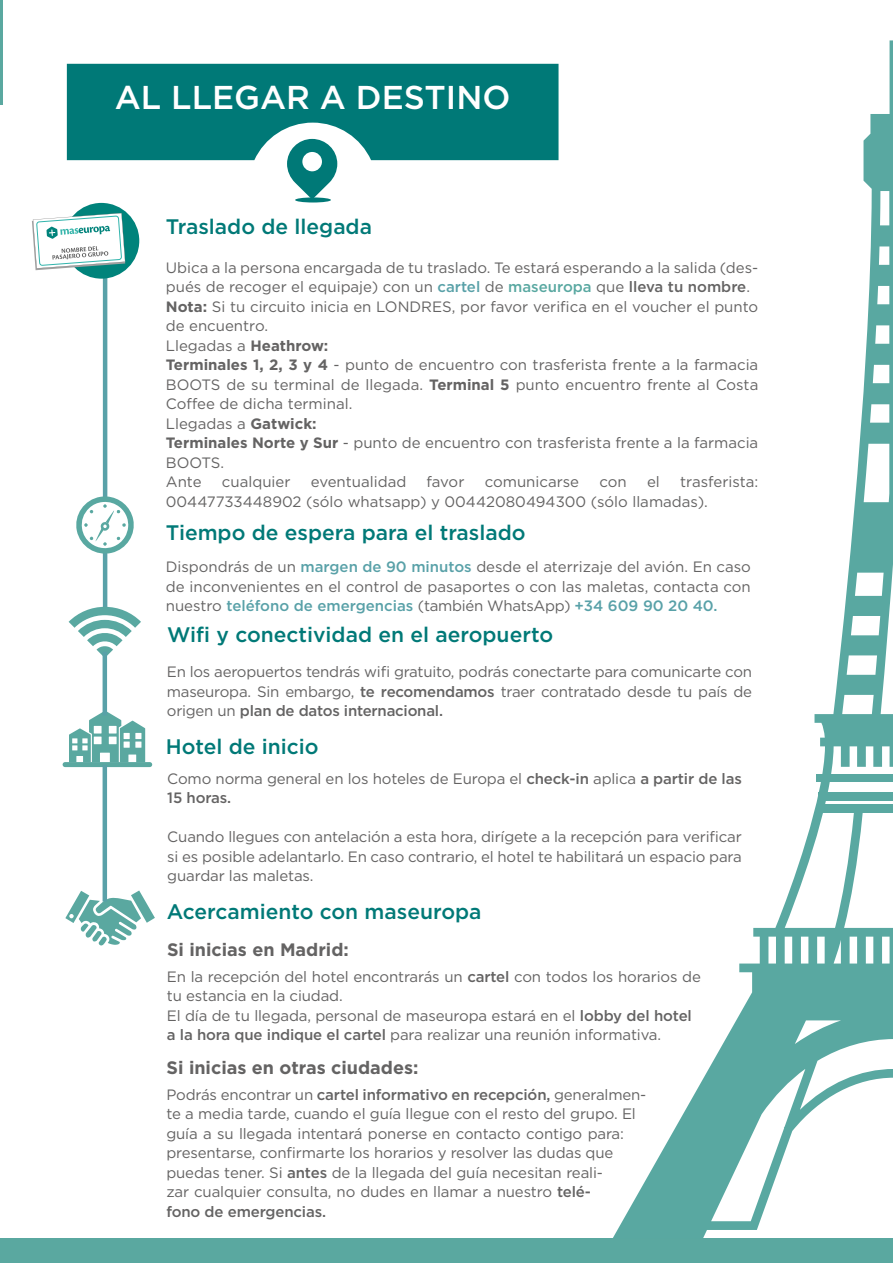
<style>
.page{position:relative;width:893px;height:1263px;background:#fff}
.page>*{position:absolute;margin:0;border:0;box-sizing:border-box;transform-origin:0 0}
.t1{font:500 33px "Gotham";color:#fff}
.t2{font:500 21px "Gotham";color:#007977}
.t3{font:700 18px "Gotham";color:#646363}
.t4{font:15px/19.5px "Gotham";letter-spacing:-.01em;color:#646363}
.s1{font-weight:500;color:#59a1a8}
.s2{font-weight:500;color:#59a8a1}
.s3{font-weight:500}
.s4{font-weight:700}
</style>
<div class="page">
<hr style="left:0;top:0;width:2px;height:104px;background:#5aa8a0">
<div style="left:0;top:1239px;width:893px;height:24px;background:#5aa8a0"></div>
<div style="left:67px;top:64px;width:491px;height:96px;background:#007977"></div>
<svg style="left:287px;top:139px;width:50px;height:58px"></svg>
<div style="left:302px;top:152px;width:20px;height:19px;background:#fff;border-radius:50%"></div>
<div style="left:295px;top:197px;width:36px;height:5px;background:#007977;border-radius:50%"></div>
<svg style="left:612px;top:40px;width:281px;height:1199px"></svg>
<div style="left:818px;top:804px;width:75px;height:9px;background:#59a8a1"></div>
<div style="left:816px;top:774px;width:77px;height:8px;background:#59a8a1"></div>
<hr style="left:103px;top:274px;width:4px;height:225px;background:#59a1a8">
<hr style="left:103px;top:550px;width:4px;height:57px;background:#59a1a8">
<div style="left:64px;top:203px;width:75px;height:76px;background:#00837b;border-radius:50%"></div>
<svg style="left:32px;top:213px;width:93px;height:57px"></svg>
<svg style="left:69px;top:711px;width:76px;height:51px"></svg>
<div style="left:63px;top:762px;width:89px;height:5px;background:#5aa8a0;border-radius:3px"></div>
<svg style="left:69px;top:607px;width:72px;height:51px"></svg>
<svg style="left:65px;top:890px;width:90px;height:55px"></svg>
<svg style="left:76px;top:496px;width:58px;height:61px"></svg>
<hr style="left:103px;top:652px;width:4px;height:63px;background:#59a1a8">
<hr style="left:103px;top:765px;width:4px;height:136px;background:#59a1a8">
<h1 class="t1" style="left:115px;top:76px;width:397px">AL LLEGAR A DESTINO</h1>
<h2 class="t2" style="left:166px;top:213px;width:208px">Traslado de llegada</h2>
<p class="t4" style="left:166px;top:257px;width:594px">Ubica a la persona encargada de tu traslado. Te estará esperando a la salida (des&shy;pués de recoger el equipaje) con un <span class="s1">cartel</span> de <span class="s2">maseuropa</span> que <span class="s3">lleva tu nombre</span>.<br><span class="s4">Nota:</span> Si tu circuito inicia en LONDRES, por favor verifica en el voucher el punto de encuentro.<br>Llegadas a <span class="s4">Heathrow:<br>Terminales 1, 2, 3 y 4</span> - punto de encuentro con trasferista frente a la farmacia BOOTS de su terminal de llegada. <span class="s4">Terminal 5</span> punto encuentro frente al Costa Coffee de dicha terminal.<br>Llegadas a <span class="s4">Gatwick:<br>Terminales Norte y Sur</span> - punto de encuentro con trasferista frente a la farmacia BOOTS.<br>Ante</p>
<p class="t4" style="left:166px;top:472px;width:594px;text-indent:514px">trasferista:<br>00447733448902 (sólo whatsapp) y 00442080494300 (sólo llamadas).</p>
<p class="t4" style="left:222px;top:472px;width:70px">cualquier</p>
<p class="t4" style="left:311px;top:472px;width:97px">eventualidad</p>
<p class="t4" style="left:427px;top:472px;width:39px">favor</p>
<p class="t4" style="left:485px;top:472px;width:96px">comunicarse</p>
<p class="t4" style="left:599px;top:472px;width:29px">con</p>
<p class="t4" style="left:647px;top:472px;width:14px">el</p>
<h2 class="t2" style="left:166px;top:519px;width:361px">Tiempo de espera para el traslado</h2>
<p class="t4" style="left:166px;top:557px;width:587px;text-align:justify">Dispondrás de un <span class="s1">margen de 90 minutos</span> desde el aterrizaje del avión. En caso de inconvenientes en el control de pasaportes o con las maletas, contacta con nuestro <span class="s1">teléfono de emergencias</span> (también WhatsApp) <span class="s1">+34 609 90 20 40.</span></p>
<h2 class="t2" style="left:167px;top:620px;width:387px">Wifi y conectividad en el aeropuerto</h2>
<p class="t4" style="left:167px;top:662px;width:587px;text-align:justify">En los aeropuertos tendrás wifi gratuito, podrás conectarte para comunicarte con maseuropa. Sin embargo, <span class="s3">te recomendamos</span> traer contratado desde tu país de origen un <span class="s3">plan de datos internacional.</span></p>
<h2 class="t2" style="left:166px;top:732px;width:154px">Hotel de inicio</h2>
<p class="t4" style="left:167px;top:768px;width:576px">Como norma general en los hoteles de Europa el <span class="s3">check-in</span> aplica <span class="s3">a partir de las<br>15 horas.</span></p>
<p class="t4" style="left:167px;top:827px;width:576px;text-align:justify">Cuando llegues con antelación a esta hora, dirígete a la recepción para verificar si es posible adelantarlo. En caso contrario, el hotel te habilitará un espacio para guardar las maletas.</p>
<h2 class="t2" style="left:167px;top:898px;width:316px">Acercamiento con maseuropa</h2>
<p class="t3" style="left:167px;top:937px;width:183px">Si inicias en Madrid:</p>
<p class="t4" style="left:167px;top:966px;width:536px">En la recepción del hotel encontrarás un <span class="s3">cartel</span> con todos los horarios de tu estancia en la ciudad.<br>El día de tu llegada, personal de maseuropa estará en el <span class="s3">lobby del hotel a la hora que indique el cartel</span> para realizar una reunión informativa.</p>
<p class="t3" style="left:167px;top:1055px;width:253px">Si inicias en otras ciudades:</p>
<p class="t4" style="left:166px;top:1084px;width:481px">Podrás encontrar un <span class="s3">cartel informativo en recepción,</span> generalmen&shy;te a media tarde, cuando el guía llegue con el resto del grupo. El guía a su llegada intentará ponerse en contacto contigo para: presentarse, confirmarte los horarios y resolver las dudas que puedas tener. Si <span class="s3">antes</span> de la llegada del guía necesitan reali-<br>zar cualquier consulta, no dudes en llamar a nuestro <span class="s3">telé-<br>fono de emergencias.</span></p>
</div>
